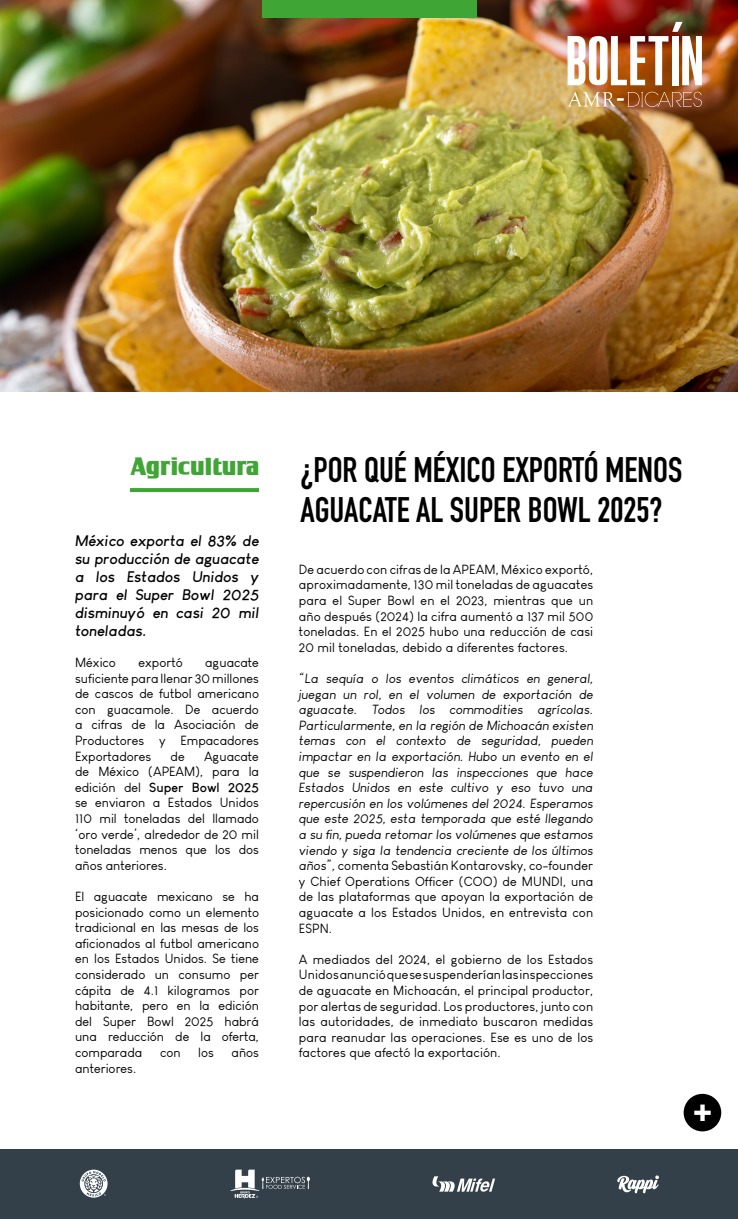
<style>
.page{position:relative;width:738px;height:1219px;background:#fff}
.page>*{position:absolute;margin:0;border:0;box-sizing:border-box;transform-origin:0 0}
.t1{font:55px "Pirrata";color:#fff}
.t2{font:700 35px/40px "DIN Condensed";color:#000}
.t3{font:30px "Tobago Poster";color:#fff}
.t4{font:25px "Tobago Poster";color:#3fa535}
.t5{font:23.1px "Pirrata";color:#fff}
.t6{font:italic 700 15px/18px "Louis George Cafe";letter-spacing:.01em;color:#000;text-align:justify}
.t7{font:13px/15.6px "Louis George Cafe";color:#000;text-align:justify}
.t8{font:italic 13px/15.6px "Louis George Cafe";letter-spacing:.01em;color:#000;text-align:justify}
.s1{font-weight:700}
.s2{font-style:normal}
</style>
<div class="page">
<img style="left:0;top:0;width:737px;height:391px">
<div style="left:0;top:1149px;width:737px;height:70px;background:#33404a"></div>
<svg style="left:80px;top:1170px;width:27px;height:28px"></svg>
<svg style="left:617px;top:1175px;width:41px;height:18px"></svg>
<svg style="left:230px;top:1170px;width:79px;height:28px"></svg>
<svg style="left:432px;top:1176px;width:62px;height:16px"></svg>
<div style="left:261px;top:0;width:215px;height:17px;background:#3fa535"></div>
<div style="left:683px;top:1094px;width:37px;height:37px;background:#000;border-radius:50%"></div>
<hr style="left:130px;top:488px;width:129px;height:4px;background:#3fa535">
<svg style="left:567px;top:92px;width:48px;height:15px"></svg>
<svg style="left:627px;top:92px;width:74px;height:15px"></svg>
<hr style="left:737px;top:1149px;width:1px;height:70px;background:#33404a">
<svg style="left:671px;top:22px;width:11px;height:10px"></svg>
<h1 class="t1" style="left:565px;top:32px;width:139px">BOLETIN</h1>
<h3 class="t5" style="left:616px;top:86px;width:10px">-</h3>
<h3 class="t4" style="left:130px;top:451px;width:130px">Agricultura</h3>
<p class="t6" style="left:75px;top:531px;width:185px">México exporta el 83% de su producción de aguacate a los Estados Unidos y para el Super Bowl 2025 disminuyó en casi 20 mil toneladas.</p>
<p class="t7" style="left:75px;top:655px;width:42px">México</p>
<p class="t7" style="left:138px;top:655px;width:46px">exportó</p>
<p class="t7" style="left:75px;top:655px;width:185px;text-indent:130px">aguacate suficiente para llenar 30 millones de cascos de futbol americano con guacamole. De acuerdo a cifras de la Asociación de Productores y Empacadores Exportadores</p>
<p class="t7" style="left:75px;top:748px;width:185px;text-indent:129px">Aguacate de México (APEAM), para la edición del <span class="s1">Super Bowl 2025 </span>se enviaron a Estados Unidos 110 mil toneladas del llamado ‘oro verde’, alrededor de 20 mil toneladas menos que los dos años anteriores.</p>
<p class="t7" style="left:75px;top:889px;width:185px">El aguacate mexicano se ha posicionado como un elemento tradicional en las mesas de los aficionados al futbol americano en los Estados Unidos. Se tiene considerado un consumo per cápita de 4.1 kilogramos por habitante, pero en la edición del Super Bowl 2025 habrá una reducción de la oferta, comparada</p>
<p class="t7" style="left:170px;top:748px;width:16px">de</p>
<p class="t7" style="left:160px;top:1045px;width:22px">con</p>
<p class="t7" style="left:198px;top:1045px;width:17px">los</p>
<p class="t7" style="left:231px;top:1045px;width:29px">años</p>
<p class="t7" style="left:75px;top:1060px;width:63px">anteriores.</p>
<h2 class="t2" style="left:300px;top:450px;width:383px">¿POR QUÉ MÉXICO EXPORTÓ MENOS<br>AGUACATE AL SUPER BOWL 2025?</h2>
<p class="t7" style="left:298px;top:561px;width:295px">De acuerdo con cifras de la APEAM, México exportó, aproximadamente, 130 mil toneladas de aguacates para el Super Bowl en el 2023, mientras que un año después (2024) la cifra aumentó a 137 mil 500 toneladas. En el 2025 hubo una reducción de casi 20 mil toneladas, debido a diferentes factores.</p>
<p class="t8" style="left:298px;top:671px;width:295px">“La sequía o los eventos climáticos en general, juegan un rol, en el volumen de exportación de aguacate. Todos los commodities agrícolas.<br>Particularmente, en la región de Michoacán existen temas con el contexto de seguridad, pueden impactar en la exportación. Hubo un evento en el que se suspendieron las inspecciones que hace Estados Unidos en este cultivo y eso tuvo una repercusión en los volúmenes del 2024. Esperamos que este 2025, esta temporada que esté llegando a su fin, pueda retomar los volúmenes que estamos viendo y siga la tendencia creciente de los últimos años”, <span class="s2">comenta Sebastián Kontarovsky, co-founder y Chief Operations Officer (COO) de MUNDI, una de las plataformas que apoyan la exportación de aguacate a los Estados Unidos, en entrevista con ESPN.</span></p>
<p class="t7" style="left:298px;top:951px;width:295px">A mediados del 2024, el gobierno de los Estados Unidos anunció que se suspenderían las inspecciones de aguacate en Michoacán, el principal productor, por alertas de seguridad. Los productores, junto con las autoridades, de inmediato buscaron medidas para reanudar las operaciones. Ese es uno de los factores que afectó la exportación.</p>
<h3 class="t3" style="left:691px;top:1092px;width:21px">+</h3>
</div>
